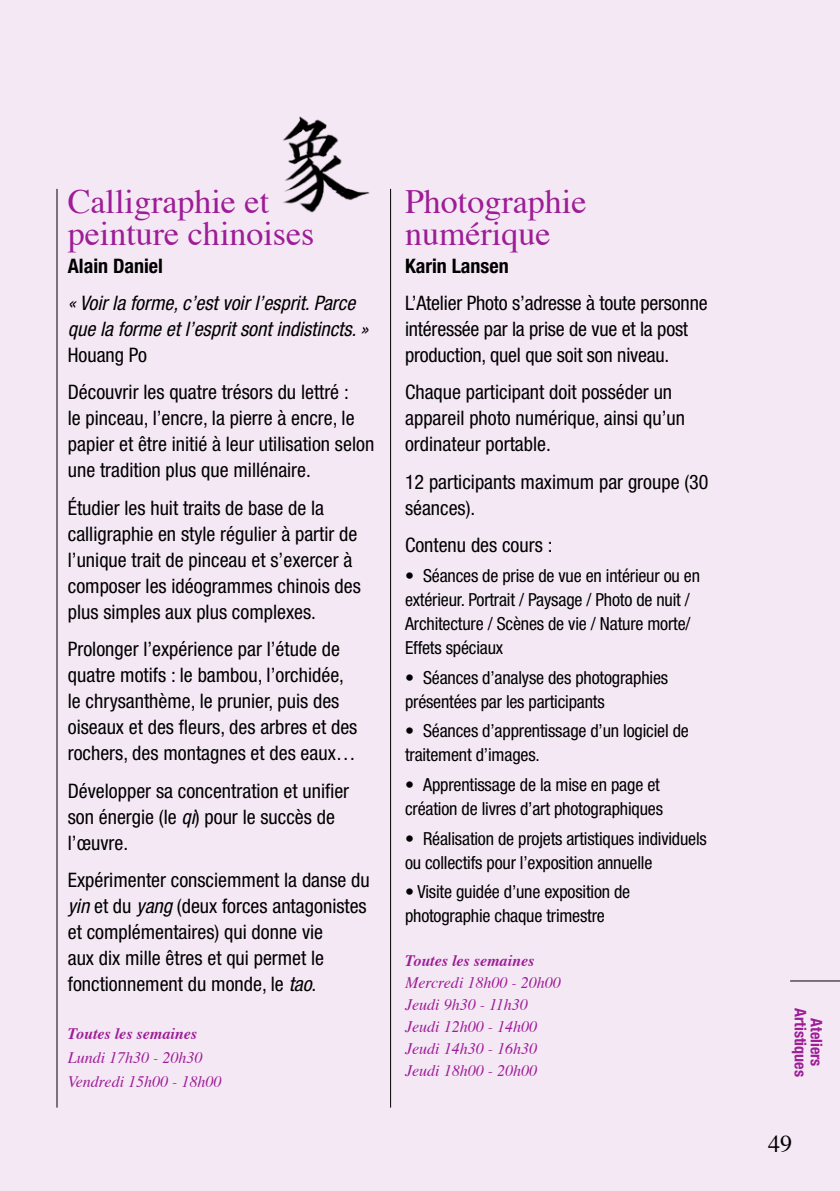
<style>
.page{position:relative;width:840px;height:1191px;background:#fff}
.page>*{position:absolute;margin:0;border:0;box-sizing:border-box;transform-origin:0 0}
.t1{font:34px/32px "Times";color:#9d1d96}
.t2{font:24px "Times";color:#000}
.t3{font:condensed 20px/26px "Helvetica Neue LT Std";color:#000}
.t4{font:italic condensed 20px/26px "Helvetica Neue LT Std";color:#000}
.t5{font:700 condensed 20px "Helvetica Neue LT Std";color:#000}
.t6{font:condensed 18px/24px "Helvetica Neue LT Std";letter-spacing:-.01em;color:#000}
.t7{font:italic 16px/22px "Times";color:#9d1d96}
.t8{font:italic 700 16px "Times";color:#9d1d96}
.t9{font:700 condensed 16px/16px "Helvetica Neue LT Std";color:#9d1d96;text-align:center}
.s1{font-style:italic}
</style>
<div class="page">
<div style="left:0;top:0;width:839px;height:1191px;background:#f5e8f5"></div>
<hr style="left:789px;top:980px;width:50px;height:1px;background:#000">
<hr style="left:57px;top:189px;width:1px;height:918px;background:#000">
<hr style="left:390px;top:189px;width:1px;height:918px;background:#000">
<img style="left:283px;top:116px;width:87px;height:97px">
<h1 class="t1" style="left:68px;top:182px;width:248px">Calligraphie et peinture chinoises</h1>
<p class="t5" style="left:68px;top:253px;width:97px">Alain Daniel</p>
<p class="t4" style="left:68px;top:290px;width:302px">« Voir la forme, c’est voir l’esprit. Parce que la forme et l’esprit sont indistincts. »</p>
<p class="t3" style="left:68px;top:336px;width:282px;line-height:37.4px">Houang Po<br>Découvrir les quatre trésors du lettré :</p>
<p class="t3" style="left:68px;top:405px;width:308px">le pinceau, l’encre, la pierre à encre, le papier et être initié à leur utilisation selon une tradition plus que millénaire.</p>
<p class="t3" style="left:68px;top:494px;width:294px">Étudier les huit traits de base de la calligraphie en style régulier à partir de l’unique trait de pinceau et s’exercer à composer les idéogrammes chinois des plus simples aux plus complexes.</p>
<p class="t3" style="left:68px;top:636px;width:291px">Prolonger l’expérience par l’étude de quatre motifs : le bambou, l’orchidée, le chrysanthème, le prunier, puis des oiseaux et des fleurs, des arbres et des rochers, des montagnes et des eaux…</p>
<p class="t3" style="left:68px;top:777px;width:283px">Développer sa concentration et unifier son énergie (le <span class="s1">qi</span>) pour le succès de l’œuvre.</p>
<p class="t3" style="left:68px;top:866px;width:303px">Expérimenter consciemment la danse du <span class="s1">yin</span> et du <span class="s1">yang</span> (deux forces antagonistes et complémentaires) qui donne vie<br>aux dix mille êtres et qui permet le fonctionnement du monde, le <span class="s1">tao</span>.</p>
<p class="t8" style="left:68px;top:1018px;width:131px">Toutes les semaines</p>
<p class="t7" style="left:68px;top:1044px;width:155px;line-height:24px">Lundi 17h30 - 20h30<br>Vendredi 15h00 - 18h00</p>
<h1 class="t1" style="left:405px;top:182px;width:183px">Photographie numérique</h1>
<p class="t5" style="left:405px;top:253px;width:105px">Karin Lansen</p>
<p class="t3" style="left:405px;top:290px;width:304px">L’Atelier Photo s’adresse à toute personne intéressée par la prise de vue et la post production, quel que soit son niveau.</p>
<p class="t3" style="left:405px;top:379px;width:281px">Chaque participant doit posséder un appareil photo numérique, ainsi qu’un ordinateur portable.</p>
<p class="t3" style="left:405px;top:468px;width:305px">12 participants maximum par groupe (30 séances).</p>
<p class="t3" style="left:405px;top:532px;width:149px">Contenu des cours :</p>
<p class="t6" style="left:405px;top:563px;width:296px">• Séances de prise de vue en intérieur ou en extérieur. Portrait / Paysage / Photo de nuit / Architecture / Scènes de vie / Nature morte/ Effets spéciaux</p>
<p class="t6" style="left:405px;top:665px;width:264px">• Séances d’analyse des photographies présentées par les participants</p>
<p class="t6" style="left:405px;top:718px;width:285px">• Séances d’apprentissage d’un logiciel de traitement d’images.</p>
<p class="t6" style="left:405px;top:772px;width:259px">• Apprentissage de la mise en page et création de livres d’art photographiques</p>
<p class="t6" style="left:405px;top:826px;width:303px">• Réalisation de projets artistiques individuels ou collectifs pour l’exposition annuelle</p>
<p class="t6" style="left:405px;top:879px;width:227px">• Visite guidée d’une exposition de photographie chaque trimestre</p>
<p class="t8" style="left:405px;top:946px;width:131px">Toutes les semaines</p>
<p class="t7" style="left:405px;top:971px;width:157px">Mercredi 18h00 - 20h00<br>Jeudi 9h30 - 11h30<br>Jeudi 12h00 - 14h00<br>Jeudi 14h30 - 16h30<br>Jeudi 18h00 - 20h00</p>
<p class="t9" style="left:824px;top:1007px;width:70px;rotate:90deg">Ateliers<br>Artistiques</p>
<p class="t2" style="left:767px;top:1121px;width:25px">49</p>
</div>
